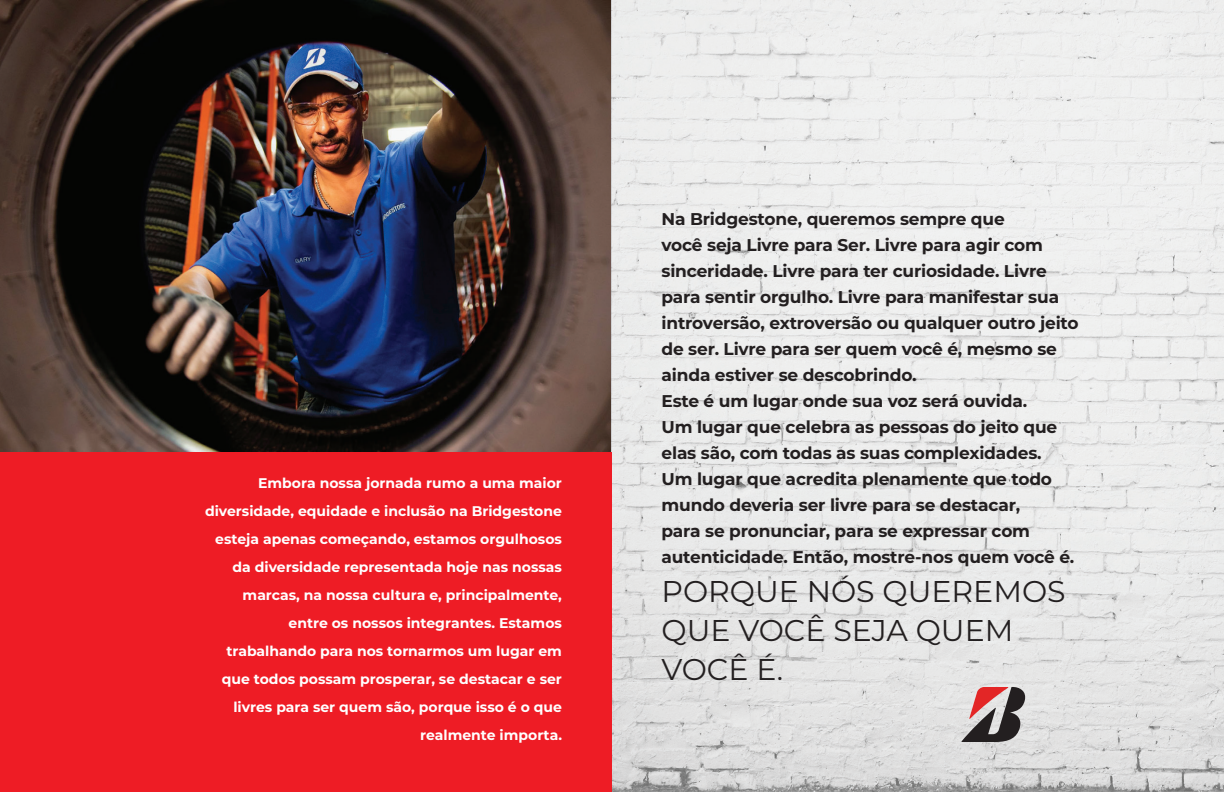
<style>
.page{position:relative;width:1224px;height:792px;background:#fff}
.page>*{position:absolute;margin:0;border:0;box-sizing:border-box;transform-origin:0 0}
.t1{font:30px/39px "Montserrat";color:#231f20}
.t2{font:700 17px/26px "Montserrat";letter-spacing:-.01em;color:#231f20}
.t3{font:700 14px/28px "Montserrat";color:#fff;text-align:right}
</style>
<div class="page">
<img style="left:611px;top:0;width:613px;height:792px">
<svg style="left:961px;top:686px;width:66px;height:56px;background:#988080"></svg>
<img style="left:0;top:0;width:611px;height:452px">
<div style="left:0;top:452px;width:612px;height:340px;background:#ee1c25"></div>
<p class="t3" style="left:205px;top:468px;width:358px">Embora nossa jornada rumo a uma maior diversidade, equidade e inclusão na Bridgestone esteja apenas começando, estamos orgulhosos da diversidade representada hoje nas nossas marcas, na nossa cultura e, principalmente, entre os nossos integrantes. Estamos trabalhando para nos tornarmos um lugar em que todos possam prosperar, se destacar e ser livres para ser quem são, porque isso é o que realmente importa.</p>
<p class="t2" style="left:662px;top:206px;width:419px">Na Bridgestone, queremos sempre que<br>você seja Livre para Ser. Livre para agir com sinceridade. Livre para ter curiosidade. Livre para sentir orgulho. Livre para manifestar sua introversão, extroversão ou qualquer outro jeito de ser. Livre para ser quem você é, mesmo se ainda estiver se descobrindo.<br>Este é um lugar onde sua voz será ouvida.<br>Um lugar que celebra as pessoas do jeito que elas são, com todas as suas complexidades.<br>Um lugar que acredita plenamente que todo mundo deveria ser livre para se destacar,<br>para se pronunciar, para se expressar com autenticidade. Então, mostre-nos quem você é.</p>
<h1 class="t1" style="left:662px;top:571px;width:406px">PORQUE NÓS QUEREMOS<br>QUE VOCÊ SEJA QUEM<br>VOCÊ É.</h1>
</div>
